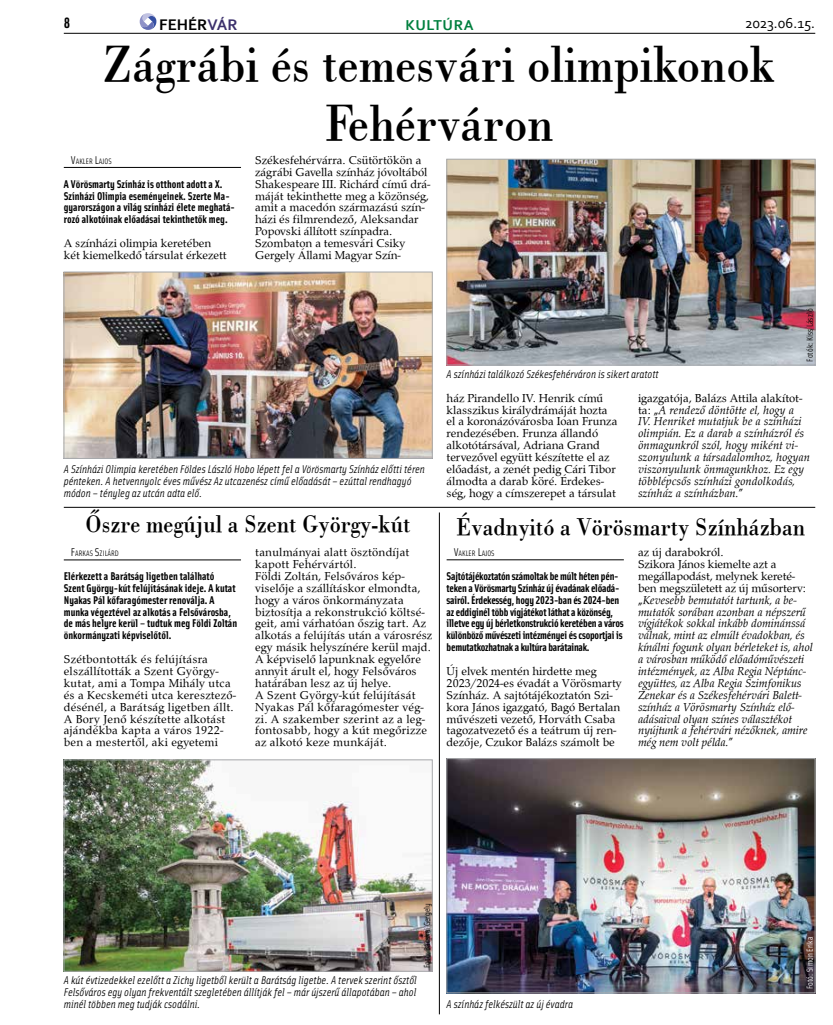
<style>
.page{position:relative;width:833px;height:1025px;background:#fff}
.page>*{position:absolute;margin:0;border:0;box-sizing:border-box;transform-origin:0 0}
.t1{font:52.5px/59.4px "Bodoni PFL";color:#000;text-align:center;scale:.9 1}
.t2{font:25px "Bodoni PFL";color:#000;scale:.9 1}
.t3{font:700 16.12px "Corbel";color:#000}
.t4{font:15px "Corbel";letter-spacing:-.02em;color:#000}
.t5{font:700 15px "Corbel";letter-spacing:.04em;color:#007f3e}
.t6{font:700 15px "Solex";color:#000}
.t7{font:11.88px/11.9px "Palladius";color:#000}
.t8{font:italic 11.88px/11.9px "Palladius";letter-spacing:-.01em;color:#000}
.t9{font:11.88px/11.9px "Palladius";letter-spacing:.02em;color:#000}
.t10{font:italic 11.25px/11.9px "Solex";color:#000;text-align:justify}
.t11{font:700 11.25px/11.9px "Solex";color:#000}
.t12{font:700 11.25px/11.9px "Solex";letter-spacing:-.02em;color:#000}
.t13{font:8.75px "Solex";color:#000}
.t14{font:8.75px "Solex";color:#fff}
.t15{font:7.88px "Solex";color:#000}
.s1{color:#3c316c}
.s2{font-size:11.25px}
.s3{font-style:normal}
.s4{font-style:italic}
</style>
<div class="page">
<svg style="left:140px;top:13px;width:16px;height:17px"></svg>
<hr style="left:64px;top:33px;width:751px;height:1px;background:#000">
<hr style="left:64px;top:559px;width:177px;height:1px;background:#000">
<hr style="left:446px;top:559px;width:178px;height:1px;background:#000">
<img style="left:66px;top:761px;width:364px;height:208px">
<div style="left:64px;top:759px;width:368px;height:212px;border:1px solid #a7a9ac"></div>
<img style="left:448px;top:760px;width:365px;height:230px">
<div style="left:446px;top:758px;width:369px;height:234px;border:1px solid #a7a9ac"></div>
<hr style="left:64px;top:167px;width:177px;height:1px;background:#000">
<img style="left:66px;top:274px;width:364px;height:182px">
<div style="left:64px;top:272px;width:368px;height:186px;border:1px solid #a7a9ac"></div>
<img style="left:448px;top:161px;width:365px;height:202px">
<div style="left:446px;top:159px;width:369px;height:206px;border:1px solid #a7a9ac"></div>
<hr style="left:64px;top:507px;width:751px;height:1px;background:#000">
<hr style="left:439px;top:512px;width:1px;height:501px;background:#000">
<p class="t6" style="left:64px;top:13px;width:8px">8</p>
<h3 class="t3" style="left:159px;top:15px;width:80px">FEHÉR<span class="s1">VÁR</span></h3>
<p class="t5" style="left:405px;top:15px;width:70px">KULTÚRA</p>
<p class="t4" style="left:745px;top:13px;width:72px">2023.06.15.</p>
<h1 class="t1" style="left:104px;top:33px;width:748px">Zágrábi és temesvári olimpikonok<br>Fehérváron</h1>
<p class="t15" style="left:71px;top:156px;width:42px"><span class="s2">V</span>AKLER <span class="s2">L</span>AJOS</p>
<p class="t11" style="left:64px;top:177px;width:173px">A Vörösmarty Színház is otthont adott a X.<br>Színházi Olimpia eseményeinek. Szerte Ma&shy;gyarországon a világ színházi élete meghatá&shy;rozó alkotóinak előadásai tekinthetők meg.</p>
<p class="t7" style="left:64px;top:237px;width:164px">A színházi olimpia keretében két kiemelkedő társulat érkezett</p>
<p class="t7" style="left:255px;top:154px;width:177px">Székesfehérvárra. Csütörtökön a zágrábi Gavella színház jóvoltából<br>Shakespeare III. Richárd című drá&shy;máját tekinthette meg a közönség, amit a macedón származású szín&shy;házi és filmrendező, Aleksandar<br>Popovski állított színpadra.<br>Szombaton a temesvári Csiky<br>Gergely Állami Magyar Szín-</p>
<p class="t10" style="left:64px;top:462px;width:362px;text-align:left">A Színházi Olimpia keretében Földes László Hobo lépett fel a Vörösmarty Színház előtti téren pénteken. A hetvennyolc éves művész Az utcazenész című előadását – ezúttal rendhagyó módon – tényleg az utcán adta elő.</p>
<p class="t10" style="left:446px;top:367px;width:214px">A színházi találkozó Székesfehérváron is sikert aratott</p>
<p class="t13" style="left:804px;top:361px;width:54px;rotate:-90deg">Fotók: Kiss László</p>
<p class="t7" style="left:446px;top:391px;width:172px">ház Pirandello IV. Henrik című klasszikus királydrámáját hozta el a koronázóvárosba Ioan Frunza rendezésében. Frunza állandó alkotótársával, Adriana Grand tervezővel együtt készítette el az előadást, a zenét pedig Cári Tibor álmodta a darab köré. Érdekes&shy;ség, hogy a címszerepet a társulat</p>
<p class="t8" style="left:638px;top:391px;width:173px"><span class="s3">igazgatója, Balázs Attila alakítot&shy;ta: „</span>A rendező döntötte el, hogy a<br>IV. Henriket mutatjuk be a színházi olimpián. Ez a darab a színházról és önmagunkról szól, hogy miként vi&shy;szonyulunk a társadalomhoz, hogyan viszonyulunk önmagunkhoz. Ez egy többlépcsős színházi gondolkodás, színház a színházban.<span class="s3">”</span></p>
<h2 class="t2" style="left:86px;top:506px;width:363px">Őszre megújul a Szent György-kút</h2>
<h2 class="t2" style="left:456px;top:509px;width:389px">Évadnyitó a Vörösmarty Színházban</h2>
<p class="t15" style="left:71px;top:548px;width:50px"><span class="s2">F</span>ARKAS <span class="s2">S</span>ZILÁRD</p>
<p class="t15" style="left:454px;top:548px;width:42px"><span class="s2">V</span>AKLER <span class="s2">L</span>AJOS</p>
<p class="t11" style="left:64px;top:569px;width:175px">Elérkezett a Barátság ligetben található Szent György-kút felújításának ideje. A kutat Nyakas Pál kőfaragómester renoválja. A munka végeztével az alkotás a Felsővárosba, de más helyre kerül – tudtuk meg Földi Zoltán önkormányzati képviselőtől.</p>
<p class="t9" style="left:64px;top:653px;width:174px">Szétbontották és felújításra elszállították a Szent György&shy;kutat, ami a Tompa Mihály utca és a Kecskeméti utca keresztező&shy;désénél, a Barátság ligetben állt.<br>A Bory Jenő készítette alkotást ajándékba kapta a város 1922- ben a mestertől, aki egyetemi</p>
<p class="t7" style="left:255px;top:546px;width:179px">tanulmányai alatt ösztöndíjat kapott Fehérvártól.<br>Földi Zoltán, Felsőváros kép&shy;viselője a szállításkor elmondta, hogy a város önkormányzata biztosítja a rekonstrukció költsé&shy;geit, ami várhatóan őszig tart. Az alkotás a felújítás után a városrész egy másik helyszínére kerül majd.<br>A képviselő lapunknak egyelőre annyit árult el, hogy Felsőváros határában lesz az új helye.<br>A Szent György-kút felújítását<br>Nyakas Pál kőfaragómester vég&shy;zi. A szakember szerint az a leg&shy;fontosabb, hogy a kút megőrizze az alkotó keze munkáját.</p>
<p class="t8" style="left:638px;top:546px;width:176px"><span class="s3">az új darabokról.<br>Szikora János kiemelte azt a megállapodást, melynek kereté&shy;ben megszületett az új műsorterv: „</span>Kevesebb bemutatót tartunk, a be&shy;mutatók sorában azonban a népszerű vígjátékok sokkal inkább dominánssá válnak, mint az elmúlt évadokban, és kínálni fogunk olyan bérleteket is, ahol a városban működő előadóművészeti intézmények, az Alba Regia Néptánc&shy;együttes, az Alba Regia Szimfonikus Zenekar és a Székesfehérvári Balett&shy;színház a Vörösmarty Színház elő&shy;adásaival olyan színes választékot nyújtunk a fehérvári nézőknek, amire még nem volt példa.<span class="s3">”</span></p>
<p class="t12" style="left:446px;top:569px;width:178px">Sajtótájékoztatón számoltak be múlt héten pén&shy;teken a Vörösmarty Színház új évadának előadá&shy;sairól. Érdekesség, hogy 2023-ban és 2024-ben az eddiginél több vígjátékot láthat a közönség, illetve egy új bérletkonstrukció keretében a város különböző művészeti intézményei és csoportjai is bemutatkozhatnak a kultúra barátainak.</p>
<p class="t7" style="left:446px;top:665px;width:177px">Új elvek mentén hirdette meg 2023<span class="s4">/</span>2024-es évadát a Vörösmarty Színház. A sajtótájékoztatón Szi&shy;kora János igazgató, Bagó Bertalan művészeti vezető, Horváth Csaba tagozatvezető és a teátrum új ren&shy;dezője, Czukor Balázs számolt be</p>
<p class="t13" style="left:421px;top:967px;width:67px;rotate:-90deg">Fotó: Bácskai Gergely</p>
<p class="t10" style="left:64px;top:973px;width:354px">A kút évtizedekkel ezelőtt a Zichy ligetből került a Barátság ligetbe. A tervek szerint ősztől Felsőváros egy olyan frekventált szegletében állítják fel – már újszerű állapotában – ahol minél többen meg tudják csodálni.</p>
<p class="t10" style="left:446px;top:997px;width:128px">A színház felkészült az új évadra</p>
<p class="t14" style="left:804px;top:988px;width:54px;rotate:-90deg">Fotó: Simon Erika</p>
</div>
